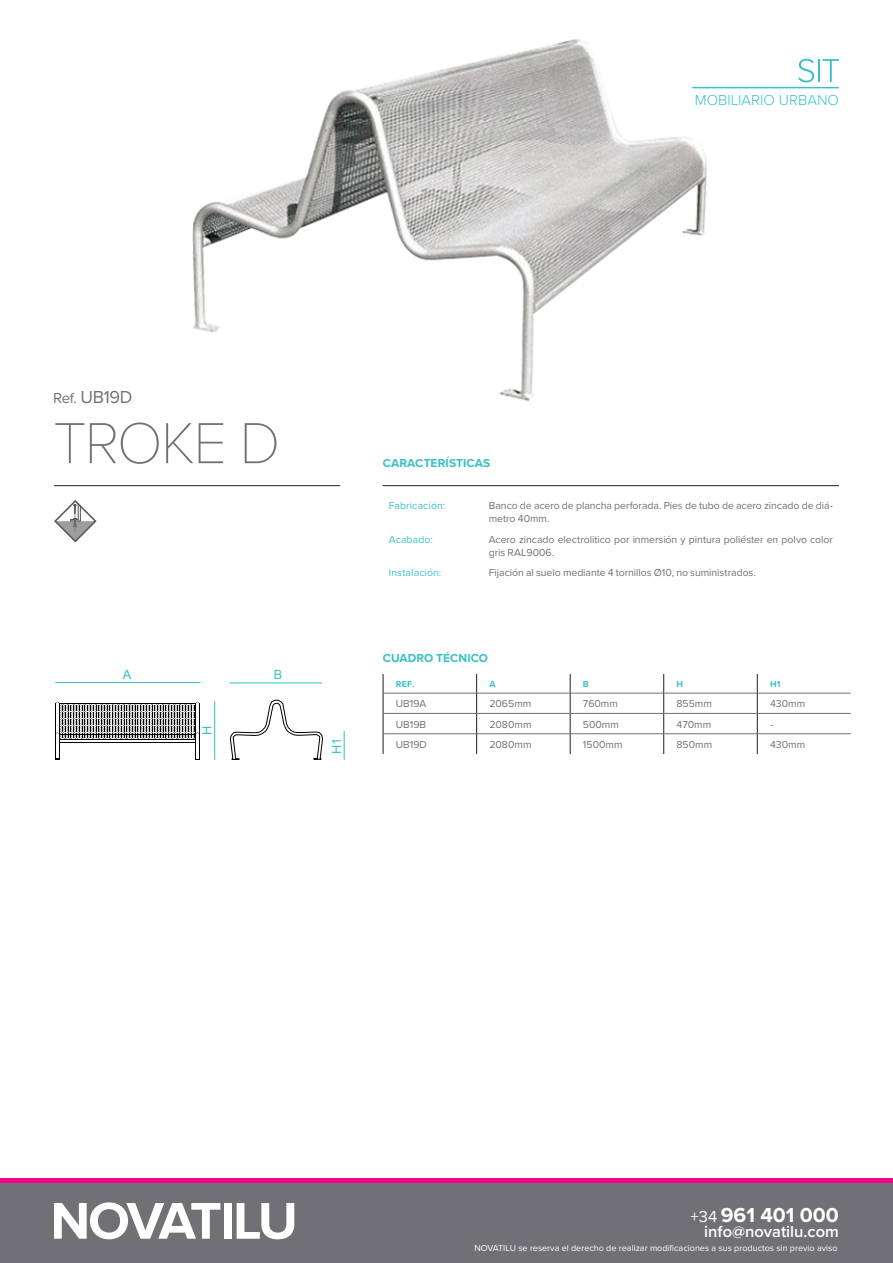
<style>
.page{position:relative;width:893px;height:1263px;background:#fff}
.page>*{position:absolute;margin:0;border:0;box-sizing:border-box;transform-origin:0 0}
.t1{font:100 60px "Proxima Nova T";letter-spacing:-.03em;color:#717074}
.t2{font:700 21px "Proxima Nova";color:#fff}
.REF{font:18px "Proxima Nova";letter-spacing:-.02em;color:#717074}
.t3{font:600 16.5px "Proxima Nova";color:#fff}
.t4{font:300 15px "Proxima Nova";color:#3bc0c8}
.t5{font:12.75px "Arial";color:#3ac0c8}
.t6{font:700 12px "Proxima Nova";letter-spacing:.005em;color:#3ac0c8}
.ES_CARACTERISTICAS{font:10.5px/13.5px "Proxima Nova";letter-spacing:-.005em;color:#717074}
.TABLA_MEDIDAS_INTERI{font:10.5px "Proxima Nova";color:#717074}
.ES_CARACTERISTICAS_T{font:10.5px "Proxima Nova";letter-spacing:.01em;color:#3bc0c8}
.t7{font:9px "Proxima Nova";color:#fff}
.TABLA_MEDIDAS_CABECE{font:700 9px "Proxima Nova";color:#3bc0c8}
.s1{font-size:15px}
.s2{font-weight:400;font-size:16.5px}
</style>
<div class="page">
<div style="left:0;top:1183px;width:893px;height:80px;background:#717074"></div>
<hr style="left:383px;top:485px;width:456px;height:1px;background:#231f20">
<hr style="left:54px;top:485px;width:286px;height:1px;background:#231f20">
<svg style="left:54px;top:1202px;width:166px;height:37px"></svg>
<div style="left:224px;top:1203px;width:8px;height:36px;background:#fff"></div>
<svg style="left:237px;top:1203px;width:57px;height:36px"></svg>
<div style="left:0;top:1178px;width:893px;height:5px;background:#ed028c"></div>
<svg style="left:798px;top:59px;width:16px;height:23px"></svg>
<hr style="left:818px;top:59px;width:2px;height:23px;background:#3bc0c8">
<svg style="left:823px;top:59px;width:16px;height:23px"></svg>
<hr style="left:692px;top:87px;width:147px;height:1px;background:#3ac0c8">
<svg style="left:54px;top:500px;width:43px;height:43px"></svg>
<svg style="left:476px;top:674px;width:1px;height:80px"></svg>
<svg style="left:570px;top:674px;width:1px;height:80px"></svg>
<svg style="left:663px;top:674px;width:1px;height:80px"></svg>
<svg style="left:757px;top:674px;width:1px;height:80px"></svg>
<hr style="left:383px;top:693px;width:93px;height:1px;background:#717074">
<hr style="left:477px;top:693px;width:93px;height:1px;background:#717074">
<hr style="left:571px;top:693px;width:92px;height:1px;background:#717074">
<hr style="left:664px;top:693px;width:93px;height:1px;background:#717074">
<hr style="left:758px;top:693px;width:93px;height:1px;background:#717074">
<hr style="left:383px;top:713px;width:93px;height:1px;background:#717074">
<hr style="left:477px;top:713px;width:93px;height:1px;background:#717074">
<hr style="left:571px;top:713px;width:92px;height:1px;background:#717074">
<hr style="left:664px;top:713px;width:93px;height:1px;background:#717074">
<hr style="left:758px;top:713px;width:93px;height:1px;background:#717074">
<hr style="left:383px;top:733px;width:93px;height:1px;background:#717074">
<hr style="left:477px;top:733px;width:93px;height:1px;background:#717074">
<hr style="left:571px;top:733px;width:92px;height:1px;background:#717074">
<hr style="left:664px;top:733px;width:93px;height:1px;background:#717074">
<hr style="left:758px;top:733px;width:93px;height:1px;background:#717074">
<svg style="left:383px;top:674px;width:1px;height:80px"></svg>
<img style="left:192px;top:39px;width:538px;height:363px">
<hr style="left:56px;top:682px;width:144px;height:1px;background:#3ac0c8">
<hr style="left:230px;top:682px;width:92px;height:1px;background:#3ac0c8">
<hr style="left:214px;top:701px;width:1px;height:58px;background:#3ac0c8">
<svg style="left:344px;top:731px;width:1px;height:28px"></svg>
<hr style="left:199px;top:703px;width:1px;height:56px;background:#000001">
<svg style="left:56px;top:702px;width:143px;height:58px"></svg>
<svg style="left:230px;top:700px;width:93px;height:60px"></svg>
<p class="t4" style="left:695px;top:91px;width:146px">MOBILIARIO URBANO</p>
<p class="REF" style="left:53px;top:384px;width:81px"><span class="s1">Ref.</span> UB19D</p>
<p class="t1" style="left:53px;top:407px;width:229px">TROKE D</p>
<p class="t5" style="left:123px;top:666px;width:10px">A</p>
<p class="t5" style="left:274px;top:666px;width:10px">B</p>
<p class="t5" style="left:198px;top:735px;width:11px;rotate:-90deg">H</p>
<p class="t5" style="left:328px;top:754px;width:18px;rotate:-90deg">H1</p>
<p class="t6" style="left:383px;top:454px;width:109px">CARACTERÍSTICAS</p>
<p class="ES_CARACTERISTICAS_T" style="left:389px;top:497px;width:58px">Fabricación:</p>
<p class="ES_CARACTERISTICAS" style="left:489px;top:498px;width:346px">Banco de acero de plancha perforada. Pies de tubo de acero zincado de diá&shy;metro 40mm.</p>
<p class="ES_CARACTERISTICAS_T" style="left:389px;top:531px;width:46px">Acabado:</p>
<p class="ES_CARACTERISTICAS" style="left:489px;top:532px;width:346px">Acero zincado electrolitico por inmersión y pintura poliéster en polvo color gris RAL9006.</p>
<p class="ES_CARACTERISTICAS_T" style="left:389px;top:565px;width:54px">Instalación:</p>
<p class="ES_CARACTERISTICAS" style="left:489px;top:566px;width:269px">Fijación al suelo mediante 4 tornillos Ø10, no suministrados.</p>
<p class="t6" style="left:383px;top:649px;width:107px">CUADRO TÉCNICO</p>
<p class="TABLA_MEDIDAS_CABECE" style="left:396px;top:677px;width:20px">REF.</p>
<p class="TABLA_MEDIDAS_CABECE" style="left:489px;top:677px;width:8px">A</p>
<p class="TABLA_MEDIDAS_CABECE" style="left:583px;top:677px;width:7px">B</p>
<p class="TABLA_MEDIDAS_CABECE" style="left:676px;top:677px;width:8px">H</p>
<p class="TABLA_MEDIDAS_CABECE" style="left:770px;top:677px;width:12px">H1</p>
<p class="TABLA_MEDIDAS_INTERI" style="left:396px;top:696px;width:32px">UB19A</p>
<p class="TABLA_MEDIDAS_INTERI" style="left:489px;top:696px;width:43px">2065mm</p>
<p class="TABLA_MEDIDAS_INTERI" style="left:583px;top:696px;width:37px">760mm</p>
<p class="TABLA_MEDIDAS_INTERI" style="left:676px;top:696px;width:37px">855mm</p>
<p class="TABLA_MEDIDAS_INTERI" style="left:770px;top:696px;width:37px">430mm</p>
<p class="TABLA_MEDIDAS_INTERI" style="left:396px;top:716px;width:32px">UB19B</p>
<p class="TABLA_MEDIDAS_INTERI" style="left:489px;top:716px;width:44px">2080mm</p>
<p class="TABLA_MEDIDAS_INTERI" style="left:583px;top:716px;width:38px">500mm</p>
<p class="TABLA_MEDIDAS_INTERI" style="left:676px;top:716px;width:36px">470mm</p>
<p class="TABLA_MEDIDAS_INTERI" style="left:770px;top:716px;width:5px">-</p>
<p class="TABLA_MEDIDAS_INTERI" style="left:396px;top:737px;width:33px">UB19D</p>
<p class="TABLA_MEDIDAS_INTERI" style="left:489px;top:737px;width:44px">2080mm</p>
<p class="TABLA_MEDIDAS_INTERI" style="left:583px;top:737px;width:41px">1500mm</p>
<p class="TABLA_MEDIDAS_INTERI" style="left:676px;top:737px;width:37px">850mm</p>
<p class="TABLA_MEDIDAS_INTERI" style="left:770px;top:737px;width:37px">430mm</p>
<h2 class="t2" style="left:691px;top:1199px;width:150px"><span class="s2">+34</span> 961 401 000</h2>
<h3 class="t3" style="left:704px;top:1221px;width:136px">info@novatilu.com</h3>
<p class="t7" style="left:474px;top:1241px;width:365px">NOVATILU se reserva el derecho de realizar modificaciones a sus productos sin previo aviso</p>
</div>
